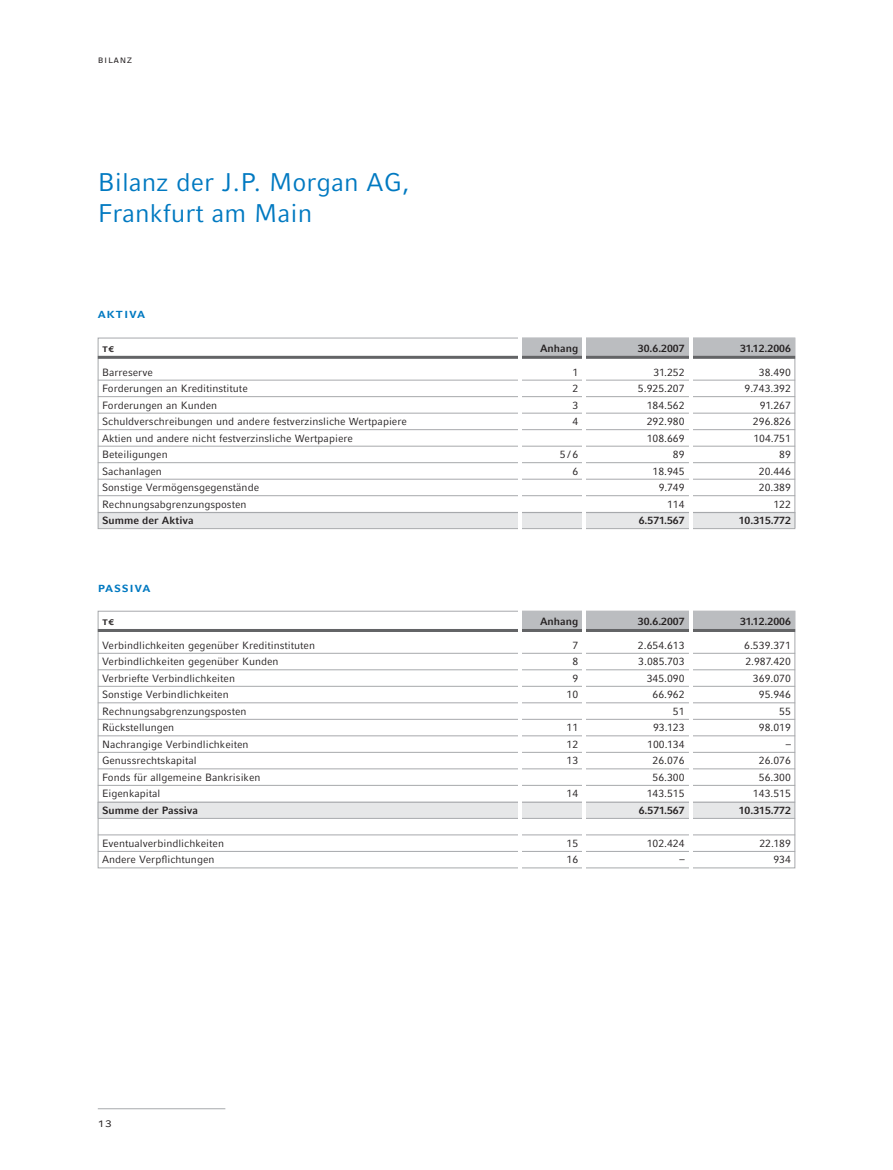
<style>
.page{position:relative;width:893px;height:1170px;background:#fff}
.page>*{position:absolute;margin:0;border:0;box-sizing:border-box;transform-origin:0 0}
.t1{font:25.5px/31.5px "Compatil Fact LT";color:#0079c1}
.t2{font:13.5px "Compatil Fact LT Bold SC";letter-spacing:.055em;color:#0079c1}
.t3{font:12.45px "Compatil Fact LT Regular SC";color:#231f20}
.t4{font:10.5px "Compatil Fact LT";color:#231f20}
.t5{font:700 10.5px "Compatil Fact LT";color:#231f20}
.t6{font:10.5px "Compatil Fact LT Regular SC";letter-spacing:.055em;color:#231f20}
.t7{font:10.5px "Compatil Fact LT Bold SC";color:#231f20}
.s1{font-family:"Compatil Fact LT Alt Two Bold SC"}
</style>
<div class="page">
<svg style="left:97px;top:337px;width:698px;height:531px"></svg>
<div style="left:519px;top:338px;width:276px;height:19px;background:#bbbdc0"></div>
<div style="left:519px;top:611px;width:276px;height:19px;background:#bbbdc0"></div>
<hr style="left:98px;top:1108px;width:127px;height:1px;background:#a7a9ac">
<hr style="left:98px;top:356px;width:697px;height:3px;background:#636466">
<hr style="left:98px;top:380px;width:697px;height:1px;background:#a7a9ac">
<hr style="left:98px;top:396px;width:697px;height:1px;background:#a7a9ac">
<hr style="left:98px;top:413px;width:697px;height:1px;background:#a7a9ac">
<hr style="left:98px;top:429px;width:697px;height:1px;background:#a7a9ac">
<hr style="left:98px;top:446px;width:697px;height:1px;background:#a7a9ac">
<hr style="left:98px;top:462px;width:697px;height:1px;background:#a7a9ac">
<hr style="left:98px;top:479px;width:697px;height:1px;background:#a7a9ac">
<hr style="left:98px;top:495px;width:697px;height:1px;background:#a7a9ac">
<hr style="left:98px;top:512px;width:697px;height:1px;background:#a7a9ac">
<hr style="left:689px;top:334px;width:3px;height:198px;background:#fff">
<hr style="left:583px;top:334px;width:3px;height:198px;background:#fff">
<hr style="left:519px;top:334px;width:3px;height:198px;background:#fff">
<hr style="left:98px;top:629px;width:697px;height:3px;background:#636466">
<hr style="left:98px;top:653px;width:697px;height:1px;background:#a7a9ac">
<hr style="left:98px;top:669px;width:697px;height:1px;background:#a7a9ac">
<hr style="left:98px;top:686px;width:697px;height:1px;background:#a7a9ac">
<hr style="left:98px;top:702px;width:697px;height:1px;background:#a7a9ac">
<hr style="left:98px;top:719px;width:697px;height:1px;background:#a7a9ac">
<hr style="left:98px;top:735px;width:697px;height:1px;background:#a7a9ac">
<hr style="left:98px;top:752px;width:697px;height:1px;background:#a7a9ac">
<hr style="left:98px;top:768px;width:697px;height:1px;background:#a7a9ac">
<hr style="left:98px;top:785px;width:697px;height:1px;background:#a7a9ac">
<hr style="left:98px;top:801px;width:697px;height:1px;background:#a7a9ac">
<hr style="left:98px;top:818px;width:697px;height:1px;background:#a7a9ac">
<hr style="left:98px;top:834px;width:697px;height:1px;background:#a7a9ac">
<hr style="left:98px;top:851px;width:697px;height:1px;background:#a7a9ac">
<hr style="left:689px;top:607px;width:3px;height:272px;background:#fff">
<hr style="left:583px;top:606px;width:3px;height:264px;background:#fff">
<hr style="left:519px;top:606px;width:3px;height:264px;background:#fff">
<p class="t6" style="left:98px;top:53px;width:36px">bilanz</p>
<h1 class="t1" style="left:98px;top:169px;width:313px">Bilanz der J.P. Morgan AG,<br>Frankfurt am Main</h1>
<p class="t2" style="left:98px;top:306px;width:49px">aktiva</p>
<p class="t7" style="left:102px;top:342px;width:14px">t<span class="s1">€</span></p>
<p class="t5" style="left:540px;top:344px;width:40px">Anhang</p>
<p class="t5" style="left:638px;top:344px;width:48px">30.6.2007</p>
<p class="t5" style="left:740px;top:344px;width:52px">31.12.2006</p>
<p class="t4" style="left:102px;top:368px;width:52px">Barreserve</p>
<p class="t4" style="left:572px;top:368px;width:7px">1</p>
<p class="t4" style="left:653px;top:368px;width:33px">31.252</p>
<p class="t4" style="left:759px;top:368px;width:34px">38.490</p>
<p class="t4" style="left:102px;top:384px;width:147px">Forderungen an Kreditinstitute</p>
<p class="t4" style="left:572px;top:384px;width:7px">2</p>
<p class="t4" style="left:638px;top:384px;width:48px">5.925.207</p>
<p class="t4" style="left:745px;top:384px;width:48px">9.743.392</p>
<p class="t4" style="left:102px;top:401px;width:117px">Forderungen an Kunden</p>
<p class="t4" style="left:572px;top:401px;width:7px">3</p>
<p class="t4" style="left:647px;top:401px;width:39px">184.562</p>
<p class="t4" style="left:760px;top:401px;width:33px">91.267</p>
<p class="t4" style="left:102px;top:417px;width:306px">Schuldverschreibungen und andere festverzinsliche Wertpapiere</p>
<p class="t4" style="left:572px;top:417px;width:7px">4</p>
<p class="t4" style="left:647px;top:417px;width:39px">292.980</p>
<p class="t4" style="left:753px;top:417px;width:39px">296.826</p>
<p class="t4" style="left:102px;top:434px;width:252px">Aktien und andere nicht festverzinsliche Wertpapiere</p>
<p class="t4" style="left:647px;top:434px;width:39px">108.669</p>
<p class="t4" style="left:753px;top:434px;width:39px">104.751</p>
<p class="t4" style="left:102px;top:450px;width:67px">Beteiligungen</p>
<p class="t4" style="left:560px;top:450px;width:20px">5/6</p>
<p class="t4" style="left:673px;top:450px;width:13px">89</p>
<p class="t4" style="left:779px;top:450px;width:13px">89</p>
<p class="t4" style="left:102px;top:467px;width:61px">Sachanlagen</p>
<p class="t4" style="left:572px;top:467px;width:7px">6</p>
<p class="t4" style="left:652px;top:467px;width:34px">18.945</p>
<p class="t4" style="left:759px;top:467px;width:34px">20.446</p>
<p class="t4" style="left:102px;top:483px;width:159px">Sonstige Vermögensgegenstände</p>
<p class="t4" style="left:659px;top:483px;width:27px">9.749</p>
<p class="t4" style="left:759px;top:483px;width:34px">20.389</p>
<p class="t4" style="left:102px;top:500px;width:146px">Rechnungsabgrenzungsposten</p>
<p class="t4" style="left:667px;top:500px;width:19px">114</p>
<p class="t4" style="left:773px;top:500px;width:19px">122</p>
<p class="t5" style="left:102px;top:516px;width:93px">Summe der Aktiva</p>
<p class="t5" style="left:639px;top:516px;width:47px">6.571.567</p>
<p class="t5" style="left:739px;top:516px;width:54px">10.315.772</p>
<p class="t2" style="left:98px;top:579px;width:54px">passiva</p>
<p class="t7" style="left:102px;top:615px;width:14px">t<span class="s1">€</span></p>
<p class="t5" style="left:540px;top:617px;width:40px">Anhang</p>
<p class="t5" style="left:638px;top:617px;width:48px">30.6.2007</p>
<p class="t5" style="left:740px;top:617px;width:52px">31.12.2006</p>
<p class="t4" style="left:102px;top:641px;width:215px">Verbindlichkeiten gegenüber Kreditinstituten</p>
<p class="t4" style="left:572px;top:641px;width:7px">7</p>
<p class="t4" style="left:638px;top:641px;width:48px">2.654.613</p>
<p class="t4" style="left:744px;top:641px;width:48px">6.539.371</p>
<p class="t4" style="left:102px;top:657px;width:178px">Verbindlichkeiten gegenüber Kunden</p>
<p class="t4" style="left:572px;top:657px;width:7px">8</p>
<p class="t4" style="left:638px;top:657px;width:48px">3.085.703</p>
<p class="t4" style="left:745px;top:657px;width:47px">2.987.420</p>
<p class="t4" style="left:102px;top:674px;width:134px">Verbriefte Verbindlichkeiten</p>
<p class="t4" style="left:572px;top:674px;width:7px">9</p>
<p class="t4" style="left:647px;top:674px;width:39px">345.090</p>
<p class="t4" style="left:753px;top:674px;width:39px">369.070</p>
<p class="t4" style="left:102px;top:690px;width:128px">Sonstige Verbindlichkeiten</p>
<p class="t4" style="left:567px;top:690px;width:13px">10</p>
<p class="t4" style="left:652px;top:690px;width:34px">66.962</p>
<p class="t4" style="left:759px;top:690px;width:34px">95.946</p>
<p class="t4" style="left:102px;top:707px;width:146px">Rechnungsabgrenzungsposten</p>
<p class="t4" style="left:673px;top:707px;width:13px">51</p>
<p class="t4" style="left:779px;top:707px;width:13px">55</p>
<p class="t4" style="left:102px;top:723px;width:74px">Rückstellungen</p>
<p class="t4" style="left:567px;top:723px;width:13px">11</p>
<p class="t4" style="left:653px;top:723px;width:33px">93.123</p>
<p class="t4" style="left:759px;top:723px;width:34px">98.019</p>
<p class="t4" style="left:102px;top:740px;width:148px">Nachrangige Verbindlichkeiten</p>
<p class="t4" style="left:567px;top:740px;width:13px">12</p>
<p class="t4" style="left:647px;top:740px;width:39px">100.134</p>
<p class="t4" style="left:786px;top:740px;width:7px">–</p>
<p class="t4" style="left:102px;top:756px;width:96px">Genussrechtskapital</p>
<p class="t4" style="left:567px;top:756px;width:13px">13</p>
<p class="t4" style="left:652px;top:756px;width:34px">26.076</p>
<p class="t4" style="left:759px;top:756px;width:34px">26.076</p>
<p class="t4" style="left:102px;top:773px;width:160px">Fonds für allgemeine Bankrisiken</p>
<p class="t4" style="left:652px;top:773px;width:34px">56.300</p>
<p class="t4" style="left:759px;top:773px;width:34px">56.300</p>
<p class="t4" style="left:102px;top:789px;width:60px">Eigenkapital</p>
<p class="t4" style="left:567px;top:789px;width:13px">14</p>
<p class="t4" style="left:647px;top:789px;width:39px">143.515</p>
<p class="t4" style="left:753px;top:789px;width:39px">143.515</p>
<p class="t5" style="left:102px;top:806px;width:98px">Summe der Passiva</p>
<p class="t5" style="left:639px;top:806px;width:47px">6.571.567</p>
<p class="t5" style="left:739px;top:806px;width:54px">10.315.772</p>
<p class="t4" style="left:102px;top:839px;width:123px">Eventualverbindlichkeiten</p>
<p class="t4" style="left:567px;top:839px;width:13px">15</p>
<p class="t4" style="left:647px;top:839px;width:39px">102.424</p>
<p class="t4" style="left:759px;top:839px;width:33px">22.189</p>
<p class="t4" style="left:102px;top:855px;width:114px">Andere Verpflichtungen</p>
<p class="t4" style="left:567px;top:855px;width:13px">16</p>
<p class="t4" style="left:679px;top:855px;width:7px">–</p>
<p class="t4" style="left:773px;top:855px;width:19px">934</p>
<p class="t3" style="left:98px;top:1114px;width:16px">13</p>
</div>
